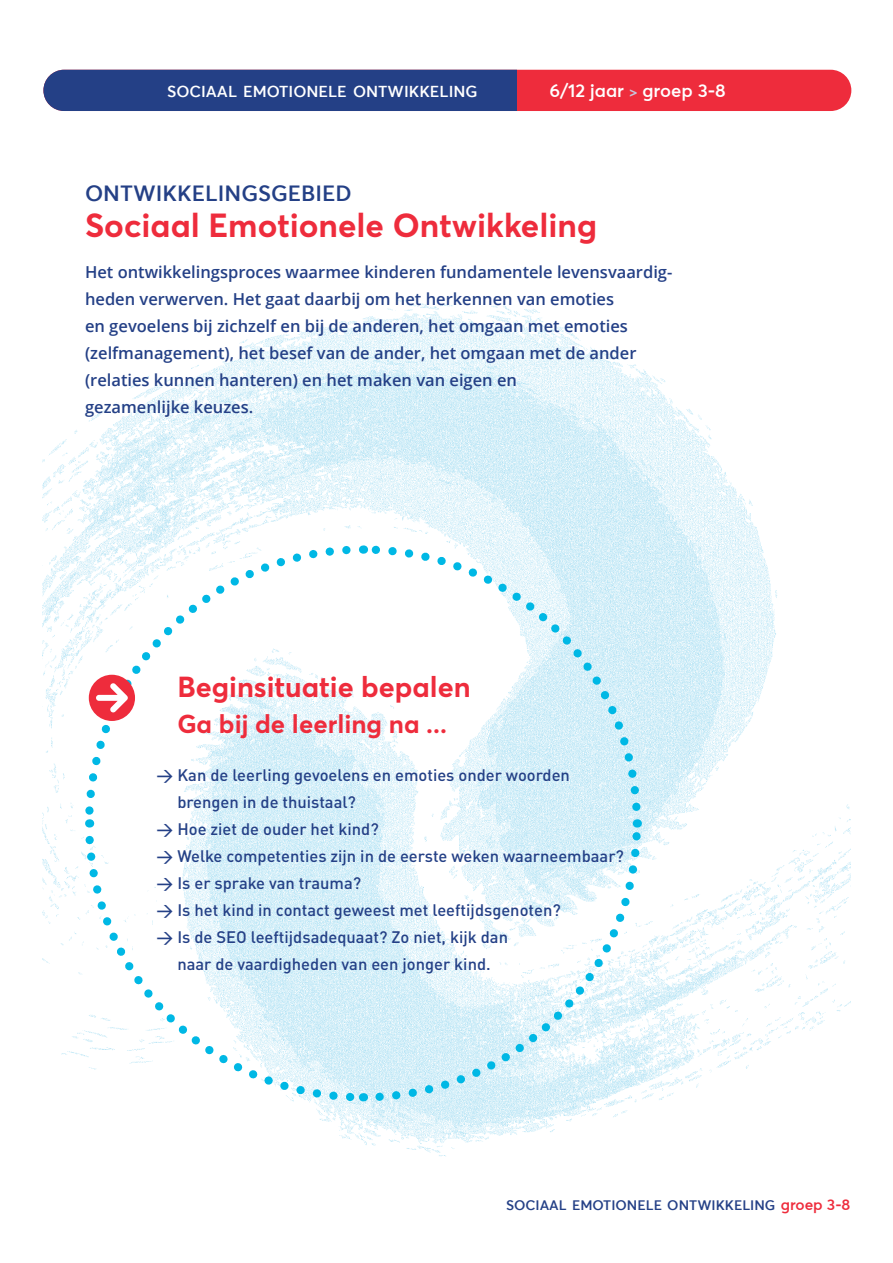
<style>
.page{position:relative;width:893px;height:1263px;background:#fff}
.page>*{position:absolute;margin:0;border:0;box-sizing:border-box;transform-origin:0 0}
.t1{font:700 33px "Averta";color:#ee2c3c}
.t2{font:700 28.65px "Averta";color:#ee2c3c}
.t3{font:700 25.65px "Averta";color:#ee2c3c}
.t4{font:600 22.05px "Averta W01";color:#244086}
.t5{font:600 18.3px "Averta W01";color:#fff}
.t6{font:600 16.5px/27px "Open Sans";color:#244086}
.t7{font:500 16.5px/27px "DINOT";color:#244086}
.t8{font:600 15.9px "Averta W01";color:#fff}
.t9{font:600 13.8px "Averta W01";color:#244086}
.s1{font-size:14.7px;color:#c7c7dd}
.s2{font-size:15.3px;color:#ee2c3c}
</style>
<div class="page">
<img style="left:43px;top:299px;width:807px;height:842px">
<svg style="left:371px;top:823px;width:274px;height:282px"></svg>
<svg style="left:363px;top:541px;width:282px;height:274px"></svg>
<svg style="left:81px;top:541px;width:274px;height:283px"></svg>
<svg style="left:81px;top:831px;width:282px;height:274px"></svg>
<div style="left:89px;top:675px;width:46px;height:46px;background:#ee2c3c;border-radius:50%"></div>
<svg style="left:96px;top:683px;width:32px;height:30px"></svg>
<div style="left:43px;top:70px;width:808px;height:41px;background:#ee2c3c;border-radius:21px"></div>
<div style="left:43px;top:70px;width:474px;height:41px;background:#244086"></div>
<p class="t8" style="left:167px;top:81px;width:312px">SOCIAAL EMOTIONELE ONTWIKKELING</p>
<p class="t5" style="left:550px;top:79px;width:178px">6/12 jaar <span class="s1">&gt;</span> groep 3-8</p>
<p class="t4" style="left:85px;top:180px;width:268px">ONTWIKKELINGSGEBIED</p>
<p class="t1" style="left:85px;top:204px;width:514px">Sociaal Emotionele Ontwikkeling</p>
<p class="t6" style="left:85px;top:258px;width:589px">Het ontwikkelingsproces waarmee kinderen fundamentele levensvaardig&shy;heden verwerven. Het gaat daarbij om het herkennen van emoties<br>en gevoelens bij zichzelf en bij de anderen, het omgaan met emoties (zelfmanagement), het besef van de ander, het omgaan met de ander (relaties kunnen hanteren) en het maken van eigen en<br>gezamenlijke keuzes.</p>
<p class="t2" style="left:177px;top:669px;width:295px">Beginsituatie bepalen</p>
<p class="t3" style="left:177px;top:708px;width:271px">Ga bij de leerling na ...</p>
<p class="t7" style="left:177px;top:761px;width:394px;text-indent:-21px">→ Kan de leerling gevoelens en emoties onder woorden brengen in de thuistaal?</p>
<p class="t7" style="left:156px;top:815px;width:224px">→ Hoe ziet de ouder het kind?</p>
<p class="t7" style="left:156px;top:842px;width:469px">→ Welke competenties zijn in de eerste weken waarneembaar?</p>
<p class="t7" style="left:156px;top:869px;width:206px">→ Is er sprake van trauma?</p>
<p class="t7" style="left:156px;top:896px;width:406px">→ Is het kind in contact geweest met leeftijdsgenoten?</p>
<p class="t7" style="left:156px;top:923px;width:353px;text-align:center">→ Is de SEO leeftijdsadequaat? Zo niet, kijk dan naar de vaardigheden van een jonger kind.</p>
<p class="t9" style="left:506px;top:1196px;width:346px">SOCIAAL EMOTIONELE ONTWIKKELING <span class="s2">groep 3-8</span></p>
</div>
